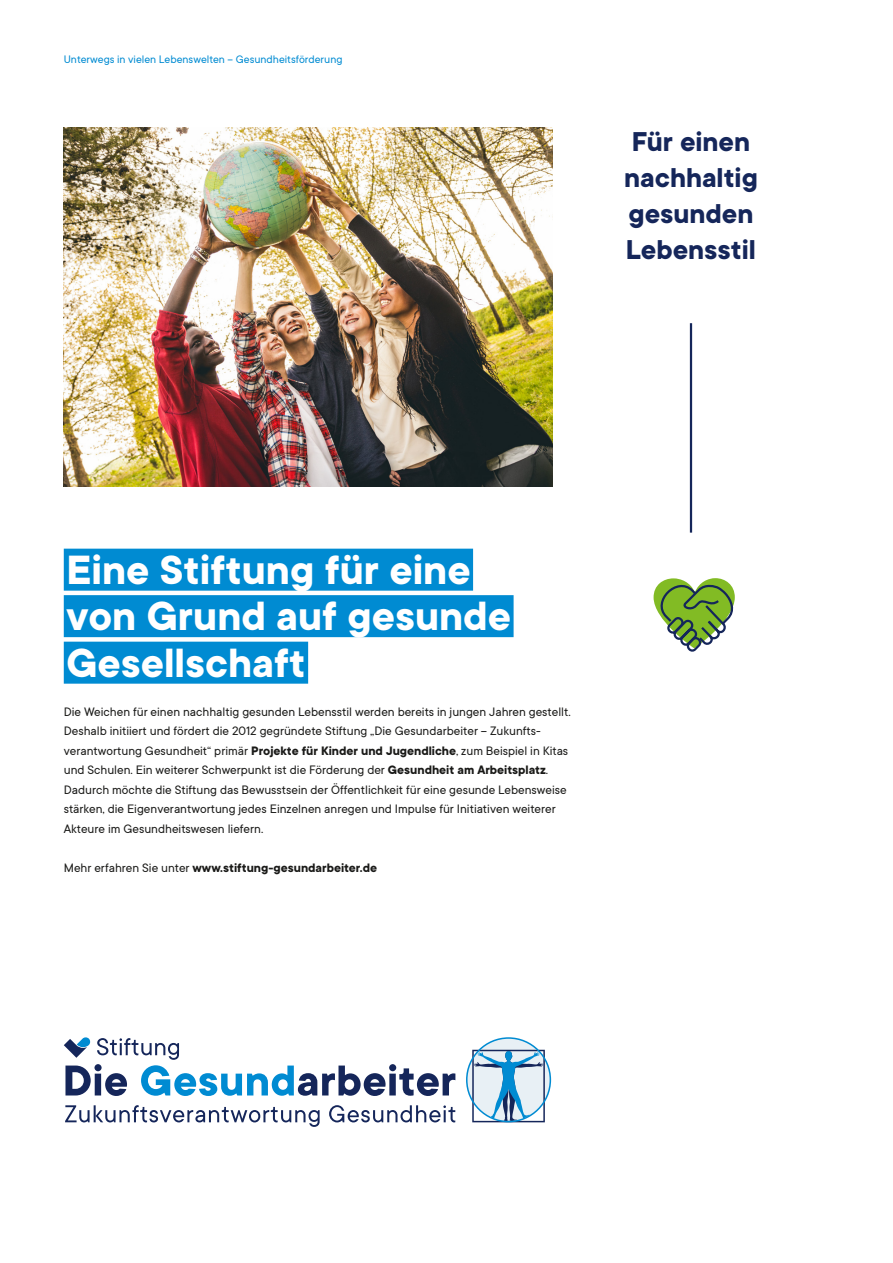
<style>
.page{position:relative;width:893px;height:1263px;background:#fff}
.page>*{position:absolute;margin:0;border:0;box-sizing:border-box;transform-origin:0 0}
.t1{font:700 45px/46.5px "TT Commons";color:#fff}
.t2{font:700 30px/36px "TT Commons";color:#15265a}
.t3{font:13.5px/19.5px "TT Commons";color:#1a1a18}
.t4{font:700 13.5px "TT Commons";color:#1a1a18}
.t5{font:12px "TT Commons";color:#008bd2}
.s1{font-weight:700}
.s2{font-weight:400}
</style>
<div class="page">
<div style="left:64px;top:549px;width:409px;height:42px;background:#008bd2"></div>
<div style="left:64px;top:595px;width:450px;height:42px;background:#008bd2"></div>
<div style="left:64px;top:642px;width:244px;height:42px;background:#008bd2"></div>
<hr style="left:690px;top:323px;width:2px;height:210px;background:#15265a">
<img style="left:64px;top:128px;width:489px;height:359px">
<svg style="left:653px;top:578px;width:82px;height:74px"></svg>
<svg style="left:65px;top:1105px;width:255px;height:22px"></svg>
<svg style="left:329px;top:1105px;width:126px;height:17px"></svg>
<svg style="left:64px;top:1037px;width:391px;height:59px"></svg>
<svg style="left:466px;top:1037px;width:85px;height:85px"></svg>
<p class="t5" style="left:64px;top:52px;width:280px">Unterwegs in vielen Lebenswelten – Gesundheitsförderung</p>
<h2 class="t2" style="left:624px;top:123px;width:135px">Für einen nachhaltig gesunden<br>Lebensstil</h2>
<h1 class="t1" style="left:66px;top:545px;width:446px">Eine Stiftung für eine von Grund auf gesunde<br>Gesellschaft</h1>
<p class="t3" style="left:64px;top:701px;width:508px">Die Weichen für einen nachhaltig gesunden Lebensstil werden bereits in jungen Jahren gestellt.<br>Deshalb initiiert und fördert die 2012 gegründete Stiftung „Die Gesundarbeiter – Zukunfts&shy;verantwortung Gesundheit“ primär <span class="s1">Projekte für Kinder und Jugendliche</span>, zum Beispiel in Kitas und Schulen. Ein weiterer Schwerpunkt ist die Förderung der <span class="s1">Gesundheit am Arbeitsplatz</span>.<br>Dadurch möchte die Stiftung das Bewusstsein der Öffentlichkeit für eine gesunde Lebensweise stärken, die Eigenverantwortung jedes Einzelnen anregen und Impulse für Initiativen weiterer Akteure im Gesundheitswesen liefern.</p>
<p class="t4" style="left:64px;top:859px;width:315px"><span class="s2">Mehr erfahren Sie unter</span> www.stiftung-gesundarbeiter.de</p>
</div>
